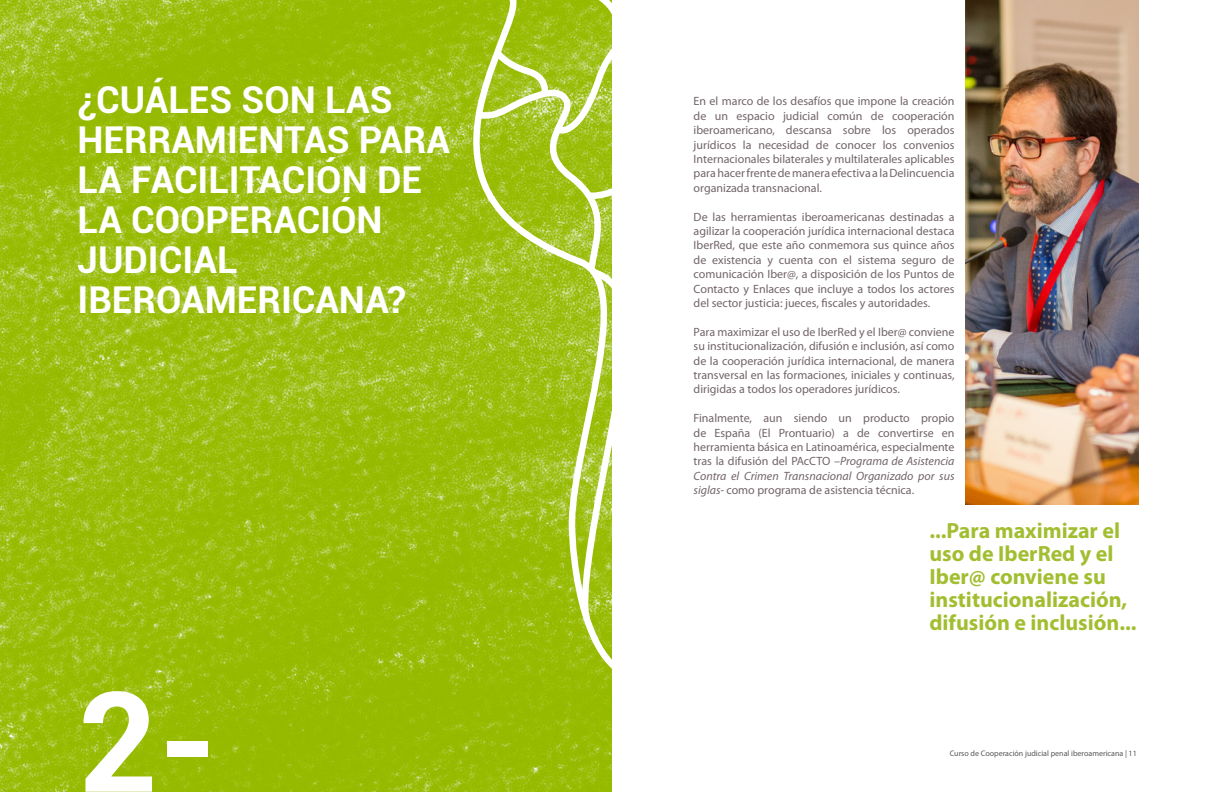
<style>
.page{position:relative;width:1224px;height:792px;background:#fff}
.page>*{position:absolute;margin:0;border:0;box-sizing:border-box;transform-origin:0 0}
.t1{font:700 139.5px "Roboto";color:#fff}
.t2{font:700 37px/40px "Roboto";color:#fff}
.t3{font:700 22px/23px "Myriad Pro";color:#a2be30}
.t4{font:12px/14.4px "Myriad Pro";color:#72646a;text-align:justify}
.t5{font:8px "Myriad Pro";color:#575756}
.s1{font-style:italic}
</style>
<div class="page">
<img style="left:0;top:0;width:612px;height:792px">
<svg style="left:436px;top:0;width:176px;height:687px;background:#9cbe11"></svg>
<svg style="left:472px;top:0;width:140px;height:626px;background:#a9c62f"></svg>
<img style="left:965px;top:0;width:174px;height:505px">
<h2 class="t2" style="left:78px;top:78px;width:374px">¿CUÁLES SON LAS<br>HERRAMIENTAS PARA<br>LA FACILITACIÓN DE<br>LA COOPERACIÓN<br>JUDICIAL<br>IBEROAMERICANA?</h2>
<h1 class="t1" style="left:78px;top:644px;width:142px">2-</h1>
<p class="t4" style="left:694px;top:94px;width:262px">En el marco de los desafíos que impone la creación de un espacio judicial común de cooperación iberoamericano, descansa sobre los operados jurídicos la necesidad de conocer los convenios Internacionales bilaterales y multilaterales aplicables para hacer frente de manera efectiva a la Delincuencia organizada transnacional.</p>
<p class="t4" style="left:694px;top:209px;width:262px">De las herramientas iberoamericanas destinadas a agilizar la cooperación jurídica internacional destaca IberRed, que este año conmemora sus quince años de existencia y cuenta con el sistema seguro de comunicación Iber@, a disposición de los Puntos de Contacto y Enlaces que incluye a todos los actores del sector justicia: jueces, fiscales y autoridades.</p>
<p class="t4" style="left:694px;top:324px;width:262px">Para maximizar el uso de IberRed y el Iber@ conviene su institucionalización, difusión e inclusión, así como de la cooperación jurídica internacional, de manera transversal en las formaciones, iniciales y continuas, dirigidas a todos los operadores jurídicos.</p>
<p class="t4" style="left:694px;top:411px;width:262px">Finalmente, aun siendo un producto propio de España (El Prontuario) a de convertirse en herramienta básica en Latinoamérica, especialmente tras la difusión del PAcCTO <span class="s1">–Programa de Asistencia Contra el Crimen Transnacional Organizado por sus siglas-</span> como programa de asistencia técnica.</p>
<h3 class="t3" style="left:929px;top:518px;width:209px">...Para maximizar el uso de IberRed y el<br>Iber@ conviene su institucionalización, difusión e inclusión...</h3>
<p class="t5" style="left:950px;top:748px;width:189px">Curso de Cooperación judicial penal iberoamericana | 11</p>
</div>
